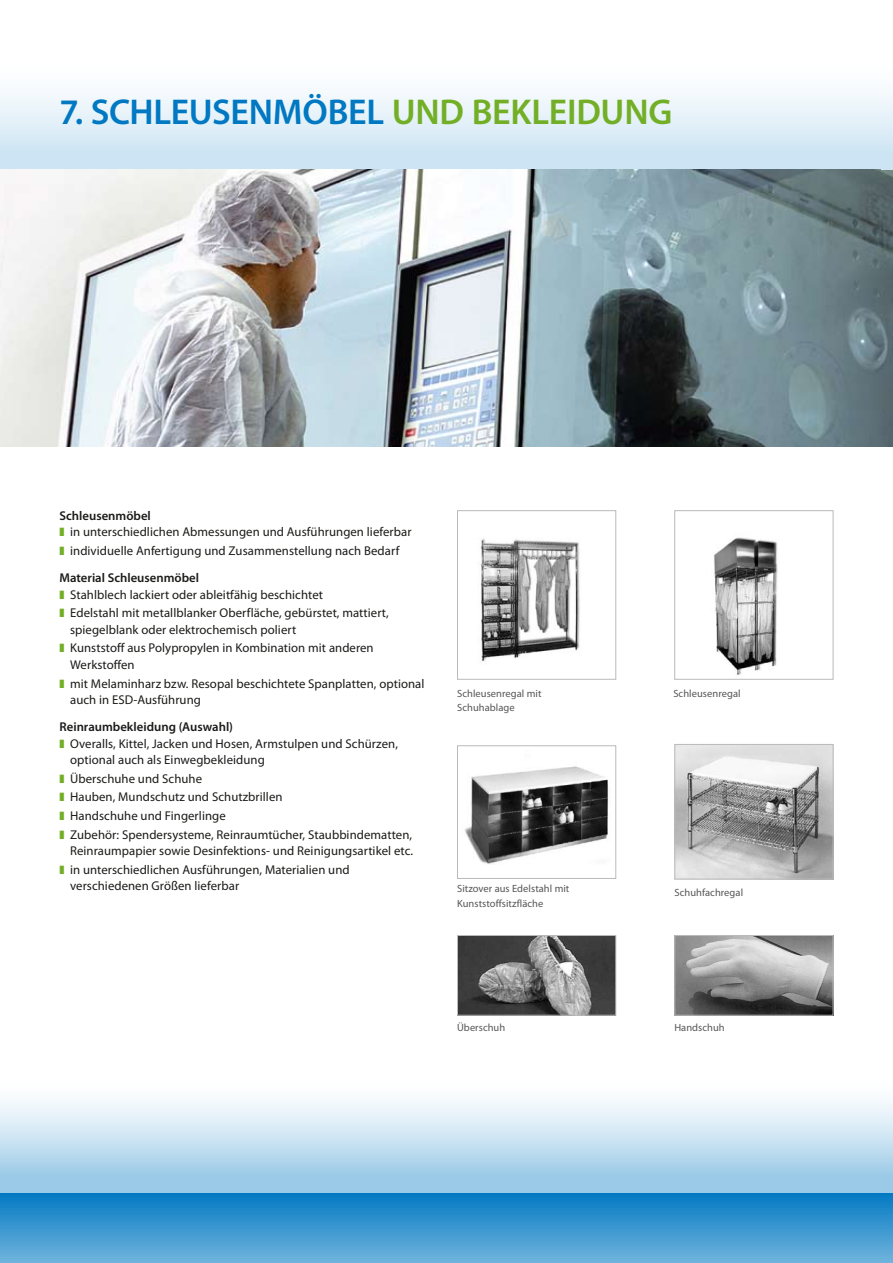
<style>
.page{position:relative;width:893px;height:1263px;background:#fff}
.page>*{position:absolute;margin:0;border:0;box-sizing:border-box;transform-origin:0 0}
.t1{font:600 36px "Myriad Pro";letter-spacing:-.005em;color:#73af26}
.t2{font:600 36px "Myriad Pro";letter-spacing:-.015em;color:#0078c2}
.t3{font:12.75px/18.6px "Myriad Pro";letter-spacing:.005em;color:#1a1a18}
.t4{font:600 12.75px/27.2px "Myriad Pro";color:#1a1a18}
.t5{font:10.5px/14.2px "Myriad Pro";letter-spacing:.005em;color:#575656}
.s1{color:#0078c2}
.s2{font-weight:600}
.s3{color:#73af26}
.s4{font-weight:400}
</style>
<div class="page">
<svg style="left:0;top:1013px;width:880px;height:180px"></svg>
<div style="left:0;top:1193px;width:893px;height:70px;background:linear-gradient(to bottom,#037ac3,#6fb3dd)"></div>
<svg style="left:880px;top:1100px;width:13px;height:93px"></svg>
<svg style="left:880px;top:1193px;width:13px;height:70px"></svg>
<div style="left:0;top:0;width:893px;height:169px;background:linear-gradient(to bottom,#fff,#d1e7f4)"></div>
<img style="left:0;top:169px;width:893px;height:277px">
<img style="left:676px;top:746px;width:155px;height:131px">
<div style="left:674px;top:744px;width:159px;height:135px;border:1px solid #b9baba"></div>
<img style="left:464px;top:766px;width:145px;height:98px">
<div style="left:457px;top:745px;width:159px;height:134px;border:1px solid #b9baba"></div>
<img style="left:481px;top:539px;width:99px;height:123px">
<div style="left:457px;top:510px;width:159px;height:170px;border:1px solid #b9baba"></div>
<img style="left:714px;top:537px;width:64px;height:138px">
<div style="left:674px;top:510px;width:159px;height:170px;border:1px solid #b9baba"></div>
<img style="left:676px;top:937px;width:155px;height:76px">
<div style="left:674px;top:935px;width:159px;height:80px;border:1px solid #b9baba"></div>
<img style="left:459px;top:937px;width:155px;height:76px">
<div style="left:457px;top:935px;width:159px;height:80px;border:1px solid #b9baba"></div>
<svg style="left:882px;top:0;width:11px;height:169px"></svg>
<p class="t2" style="left:60px;top:89px;width:134px">7. Schleusenm</p>
<p class="t1" style="left:302px;top:89px;width:322px"><span class="s1">öbel</span> un d bekleidung</p>
<p class="t3" style="left:60px;top:507px;width:353px;line-height:16.5px"><span class="s2">Schleusenmöbel<br></span><span class="s3">❚</span> in unterschiedlichen Abmessungen und Ausführungen lieferbar</p>
<p class="t3" style="left:60px;top:537px;width:341px;line-height:27.2px"><span class="s3">❚</span> individuelle Anfertigung und Zusammenstellung nach Bedarf<br><span class="s2">Material Schleusenmöbel</span></p>
<p class="t3" style="left:60px;top:585px;width:331px"><span class="s3">❚</span> Stahlblech lackiert oder ableitfähig beschichtet<br><span class="s3">❚</span> Edelstahl mit metallblanker Oberfläche, gebürstet, mattiert,</p>
<p class="t3" style="left:60px;top:620px;width:316px;text-indent:11px">spiegelblank oder elektrochemisch poliert<br><span class="s3">❚</span> Kunststoff aus Polypropylen in Kombination mit anderen</p>
<p class="t3" style="left:60px;top:655px;width:366px;text-indent:11px">Werkstoffen<br><span class="s3">❚</span> mit Melaminharz bzw. Resopal beschichtete Spanplatten, optional</p>
<p class="t4" style="left:60px;top:686px;width:175px;text-indent:11px"><span class="s4">auch in ESD-Ausführung<br></span>Reinraumbekleidung (Auswahl)</p>
<p class="t3" style="left:70px;top:735px;width:329px;line-height:16.5px;text-indent:-11px"><span class="s3">❚</span> Overalls, Kittel, Jacken und Hosen, Armstulpen und Schürzen, optional auch als Einwegbekleidung</p>
<p class="t3" style="left:60px;top:769px;width:354px"><span class="s3">❚</span> Überschuhe und Schuhe<br><span class="s3">❚</span> Hauben, Mundschutz und Schutzbrillen<br><span class="s3">❚</span> Handschuhe und Fingerlinge<br><span class="s3">❚</span> Zubehör: Spendersysteme, Reinraumtücher, Staubbindematten,</p>
<p class="t3" style="left:60px;top:841px;width:355px;text-indent:11px">Reinraumpapier sowie Desinfektions- und Reinigungsartikel etc. <span class="s3">❚</span> in unterschiedlichen Ausführungen, Materialien und</p>
<p class="t3" style="left:70px;top:876px;width:170px">verschiedenen Größen lieferbar</p>
<p class="t5" style="left:457px;top:686px;width:86px">Schleusenregal mit<br>Schuhablage</p>
<p class="t5" style="left:457px;top:881px;width:114px">Sitzover aus Edelstahl mit<br>Kunststoffsitzfläche</p>
<p class="t5" style="left:673px;top:686px;width:69px">Schleusenregal</p>
<p class="t5" style="left:674px;top:885px;width:70px">Schuhfachregal</p>
<p class="t5" style="left:457px;top:1020px;width:50px">Überschuh</p>
<p class="t5" style="left:674px;top:1020px;width:52px">Handschuh</p>
</div>
